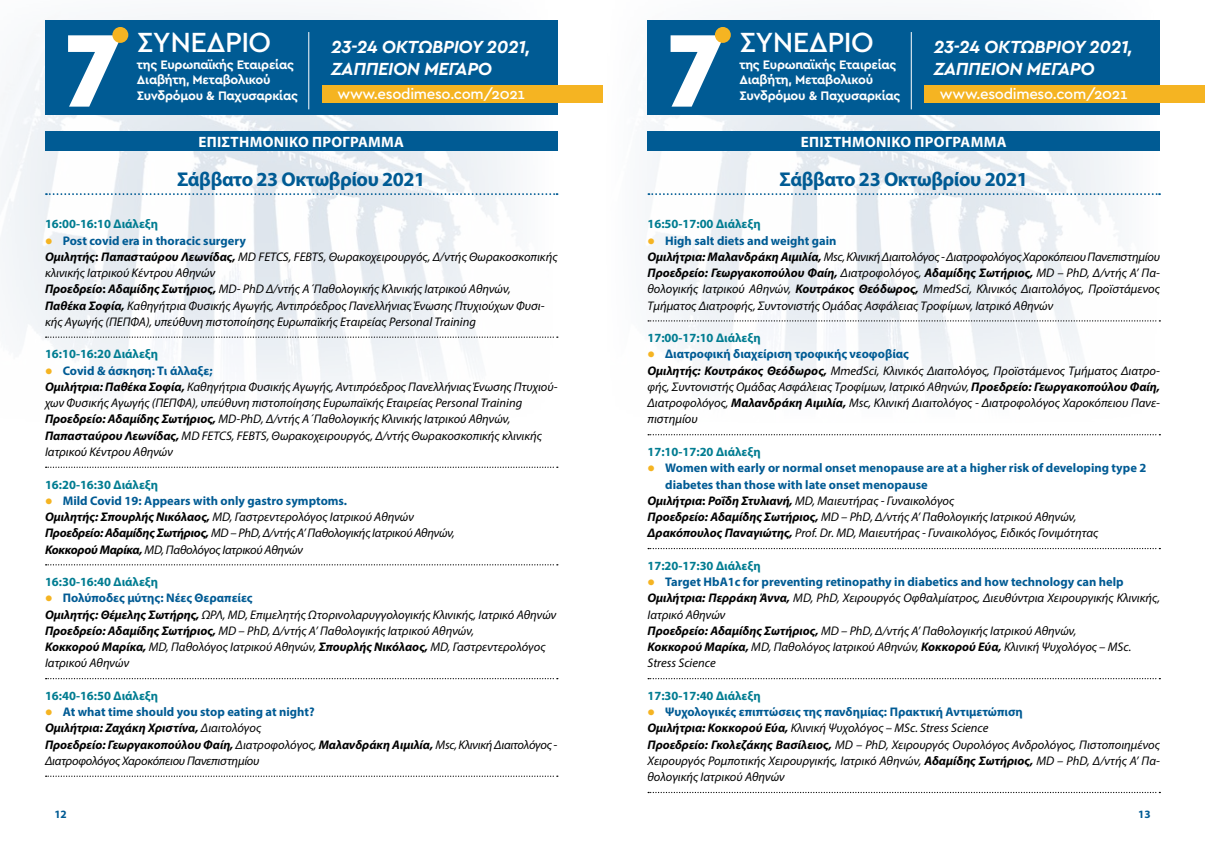
<style>
.page{position:relative;width:1205px;height:851px;background:#fff}
.page>*{position:absolute;margin:0;border:0;box-sizing:border-box;transform-origin:0 0}
.t1{font:900 107.75px "Cera GR";color:#fff}
.t2{font:500 29px "Cera GR";letter-spacing:-.02em;color:#fff}
.t3{font:700 20px "Myriad Pro";letter-spacing:-.02em;color:#005b94}
.t4{font:italic 700 18.38px/22px "Cera GR";letter-spacing:-.02em;color:#fff}
.t5{font:500 15px "Cera GR";letter-spacing:-.02em;color:#fff}
.t6{font:700 15px "Myriad Pro";letter-spacing:.02em;color:#fff}
.t7{font:700 12.88px/15.5px "Cera GR";letter-spacing:-.02em;color:#fff}
.t8{font:italic 12.5px/16.2px "Myriad Pro";color:#000}
.t9{font:italic 12.5px/16.2px "Myriad Pro";letter-spacing:-.02em;color:#000}
.t10{font:700 12.5px "Myriad Pro";color:#007c91}
.t11{font:700 12.5px "Myriad Pro";color:#005b94}
.t12{font:700 11.25px "Myriad Pro";color:#005b94}
.s1{font-weight:700;font-style:normal;color:#005b94}
.s2{font-weight:700}
.s3{font-weight:700;font-style:normal}
</style>
<div class="page">
<img style="left:0;top:15px;width:557px;height:375px">
<img style="left:602px;top:17px;width:558px;height:373px">
<div style="left:45px;top:20px;width:512px;height:94px;background:#005b94"></div>
<div style="left:647px;top:20px;width:513px;height:94px;background:#005b94"></div>
<hr style="left:308px;top:32px;width:1px;height:77px;background:#fff">
<hr style="left:911px;top:32px;width:1px;height:77px;background:#fff">
<div style="left:112px;top:27px;width:16px;height:16px;background:#f5b422;border-radius:50%"></div>
<div style="left:715px;top:27px;width:16px;height:16px;background:#f5b422;border-radius:50%"></div>
<div style="left:322px;top:86px;width:280px;height:17px;background:#f5b422"></div>
<div style="left:924px;top:86px;width:281px;height:17px;background:#f5b422"></div>
<div style="left:45px;top:131px;width:512px;height:20px;background:#005b94"></div>
<svg style="left:46px;top:193px;width:511px;height:2px"></svg>
<svg style="left:46px;top:336px;width:512px;height:2px"></svg>
<svg style="left:46px;top:466px;width:512px;height:2px"></svg>
<svg style="left:46px;top:564px;width:512px;height:1px"></svg>
<svg style="left:46px;top:678px;width:512px;height:1px"></svg>
<svg style="left:46px;top:775px;width:512px;height:1px"></svg>
<div style="left:647px;top:131px;width:513px;height:20px;background:#005b94"></div>
<svg style="left:648px;top:193px;width:512px;height:2px"></svg>
<svg style="left:648px;top:320px;width:512px;height:1px"></svg>
<svg style="left:648px;top:434px;width:512px;height:1px"></svg>
<svg style="left:648px;top:548px;width:512px;height:1px"></svg>
<svg style="left:648px;top:678px;width:512px;height:1px"></svg>
<svg style="left:648px;top:791px;width:512px;height:2px"></svg>
<svg style="left:46px;top:238px;width:6px;height:6px"></svg>
<svg style="left:46px;top:368px;width:6px;height:6px"></svg>
<svg style="left:648px;top:238px;width:6px;height:6px"></svg>
<svg style="left:648px;top:352px;width:6px;height:5px"></svg>
<h2 class="t2" style="left:137px;top:26px;width:136px">ΣΥΝΕΔΡΙΟ</h2>
<h2 class="t2" style="left:739px;top:26px;width:136px">ΣΥΝΕΔΡΙΟ</h2>
<p class="t7" style="left:137px;top:57px;width:162px">της Ευρωπαϊκής Εταιρείας<br>Διαβήτη, Μεταβολικού<br>Συνδρόμου &amp; Παχυσαρκίας</p>
<p class="t7" style="left:739px;top:57px;width:162px">της Ευρωπαϊκής Εταιρείας<br>Διαβήτη, Μεταβολικού<br>Συνδρόμου &amp; Παχυσαρκίας</p>
<h1 class="t1" style="left:64px;top:-5px;width:60px">7</h1>
<h1 class="t1" style="left:666px;top:-5px;width:60px">7</h1>
<h3 class="t4" style="left:331px;top:36px;width:201px">23-24 ΟΚΤΩΒΡΊΟΥ 2021,<br>ΖΑΠΠΕΙΟΝ ΜΕΓΑΡΟ</h3>
<h3 class="t4" style="left:934px;top:36px;width:201px">23-24 ΟΚΤΩΒΡΊΟΥ 2021,</h3>
<h3 class="t4" style="left:934px;top:58px;width:162px">ΖΑΠΠΕΙΟΝ ΜΕΓΑΡΟ</h3>
<p class="t5" style="left:337px;top:85px;width:189px">www.esodimeso.com/2021</p>
<p class="t5" style="left:940px;top:85px;width:189px">www.esodimeso.com/2021</p>
<p class="t6" style="left:198px;top:132px;width:207px">ΕΠΙΣΤΗΜΟΝΙΚΟ ΠΡΟΓΡΑΜΜΑ</p>
<h3 class="t3" style="left:177px;top:166px;width:250px">Σάββατο 23 Οκτωβρίου 2021</h3>
<p class="t6" style="left:801px;top:132px;width:207px">ΕΠΙΣΤΗΜΟΝΙΚΟ ΠΡΟΓΡΑΜΜΑ</p>
<h3 class="t3" style="left:779px;top:166px;width:250px">Σάββατο 23 Οκτωβρίου 2021</h3>
<p class="t10" style="left:45px;top:216px;width:115px">16:00-16:10 Διάλεξη</p>
<p class="t8" style="left:45px;top:232px;width:514px;text-indent:18px"><span class="s1">Post covid era in thoracic surgery<br></span><span class="s2">Ομιλητής</span><span class="s3">:</span> <span class="s2">Παπασταύρου Λεωνίδας,</span> MD FETCS, FEBTS, Θωρακοχειρουργός, Δ/ντής Θωρακοσκοπικής κλινικής Ιατρικού Κέντρου Αθηνών<br><span class="s2">Προεδρείο</span><span class="s3">:</span> <span class="s2">Αδαμίδης Σωτήριος,</span> ΜD- PhD Δ/ντής Α΄Παθολογικής Κλινικής Ιατρικού Αθηνών,<br><span class="s2">Παθέκα Σοφία,</span> Καθηγήτρια Φυσικής Αγωγής, Αντιπρόεδρος Πανελλήνιας Ένωσης Πτυχιούχων Φυσι&shy;κής Αγωγής (ΠΕΠΦΑ), υπεύθυνη πιστοποίησης Ευρωπαϊκής Εταιρείας Personal Training</p>
<p class="t10" style="left:45px;top:346px;width:115px">16:10-16:20 Διάλεξη</p>
<p class="t8" style="left:45px;top:362px;width:514px;text-indent:18px"><span class="s1">Covid &amp; άσκηση: Τι άλλαξε;<br></span><span class="s2">Ομιλήτρια: Παθέκα Σοφία,</span> Καθηγήτρια Φυσικής Αγωγής, Αντιπρόεδρος Πανελλήνιας Ένωσης Πτυχιού&shy;χων Φυσικής Αγωγής (ΠΕΠΦΑ), υπεύθυνη πιστοποίησης Ευρωπαϊκής Εταιρείας Personal Training <span class="s2">Προεδρείο: Αδαμίδης Σωτήριος,</span> ΜD-PhD, Δ/ντής Α΄Παθολογικής Κλινικής Ιατρικού Αθηνών, <span class="s2">Παπασταύρου Λεωνίδας,</span> MD FETCS, FEBTS, Θωρακοχειρουργός, Δ/ντής Θωρακοσκοπικής κλινικής Ιατρικού Κέντρου Αθηνών</p>
<p class="t10" style="left:45px;top:476px;width:115px">16:20-16:30 Διάλεξη</p>
<p class="t9" style="left:45px;top:492px;width:411px;text-indent:18px"><span class="s1">Mild Covid 19: Appears with only gastro symptoms.<br></span><span class="s2">Ομιλητής: Σπουρλής Νικόλαος,</span> MD, Γαστρεντερολόγος Ιατρικού Αθηνών <span class="s2">Προεδρείο: Αδαμίδης Σωτήριος,</span> MD – PhD, Δ/ντής Α’ Παθολογικής Ιατρικού Αθηνών, <span class="s2">Κοκκορού Μαρίκα,</span> MD, Παθολόγος Ιατρικού Αθηνών</p>
<p class="t10" style="left:45px;top:573px;width:115px">16:30-16:40 Διάλεξη</p>
<p class="t8" style="left:45px;top:589px;width:513px;text-indent:18px"><span class="s1">Πολύποδες μύτης: Νέες Θεραπείες<br></span><span class="s2">Ομιλητής: Θέμελης Σωτήρης,</span> ΩΡΛ, MD, Επιμελητής Ωτορινολαρυγγολογικής Κλινικής, Ιατρικό Αθηνών <span class="s2">Προεδρείο: Αδαμίδης Σωτήριος,</span> MD – PhD, Δ/ντής Α’ Παθολογικής Ιατρικού Αθηνών,<br><span class="s2">Κοκκορού Μαρίκα,</span> MD, Παθολόγος Ιατρικού Αθηνών, <span class="s2">Σπουρλής Νικόλαος,</span> MD, Γαστρεντερολόγος Ιατρικού Αθηνών</p>
<p class="t10" style="left:45px;top:687px;width:115px">16:40-16:50 Διάλεξη</p>
<p class="t9" style="left:45px;top:703px;width:514px;text-indent:18px"><span class="s1">At what time should you stop eating at night?<br></span><span class="s2">Ομιλήτρια: Ζαχάκη Χριστίνα,</span> Διαιτολόγος<br><span class="s2">Προεδρείο: Γεωργακοπούλου Φαίη,</span> Διατροφολόγος, <span class="s2">Μαλανδράκη Αιμιλία,</span> Msc, Κλινική Διαιτολόγος - Διατροφολόγος Χαροκόπειου Πανεπιστημίου</p>
<p class="t10" style="left:647px;top:216px;width:115px">16:50-17:00 Διάλεξη</p>
<p class="t8" style="left:647px;top:232px;width:514px;text-indent:18px"><span class="s1">High salt diets and weight gain<br></span><span class="s2">Ομιλήτρια: Μαλανδράκη Αιμιλία,</span> Msc, Κλινική Διαιτολόγος - Διατροφολόγος Χαροκόπειου Πανεπιστημίου <span class="s2">Προεδρείο: Γεωργακοπούλου Φαίη,</span> Διατροφολόγος, <span class="s2">Αδαμίδης Σωτήριος,</span> MD – PhD, Δ/ντής Α’ Πα&shy;θολογικής Ιατρικού Αθηνών, <span class="s2">Κουτράκος Θεόδωρος,</span> MmedSci, Κλινικός Διαιτολόγος, Προϊστάμενος Τμήματος Διατροφής, Συντονιστής Ομάδας Ασφάλειας Τροφίμων, Ιατρικό Αθηνών</p>
<p class="t10" style="left:647px;top:330px;width:115px">17:00-17:10 Διάλεξη</p>
<p class="t8" style="left:647px;top:346px;width:514px;text-indent:18px"><span class="s1">Διατροφική διαχείριση τροφικής νεοφοβίας<br></span><span class="s2">Ομιλητής: Κουτράκος Θεόδωρος,</span> MmedSci, Κλινικός Διαιτολόγος, Προϊστάμενος Τμήματος Διατρο&shy;φής, Συντονιστής Ομάδας Ασφάλειας Τροφίμων, Ιατρικό Αθηνών, <span class="s2">Προεδρείο: Γεωργακοπούλου Φαίη, </span>Διατροφολόγος, <span class="s2">Μαλανδράκη Αιμιλία,</span> Msc, Κλινική Διαιτολόγος - Διατροφολόγος Χαροκόπειου Πανε&shy;πιστημίου</p>
<p class="t10" style="left:647px;top:443px;width:115px">17:10-17:20 Διάλεξη</p>
<p class="t11" style="left:665px;top:460px;width:483px">Women with early or normal onset menopause are at a higher risk of developing type 2</p>
<p class="t11" style="left:665px;top:476px;width:264px">diabetes than those with late onset menopause</p>
<p class="t8" style="left:647px;top:492px;width:308px"><span class="s2">Ομιλήτρια</span><span class="s3">:</span> <span class="s2">Ροΐδη Στυλιανή,</span> MD, Μαιευτήρας - Γυναικολόγος</p>
<p class="t8" style="left:647px;top:508px;width:430px"><span class="s2">Προεδρείο: Αδαμίδης Σωτήριος,</span> MD – PhD, Δ/ντής Α’ Παθολογικής Ιατρικού Αθηνών,</p>
<p class="t8" style="left:647px;top:524px;width:452px"><span class="s2">Δρακόπουλος Παναγιώτης,</span> Prof. Dr. MD, Μαιευτήρας - Γυναικολόγος, Ειδικός Γονιμότητας</p>
<p class="t10" style="left:647px;top:557px;width:115px">17:20-17:30 Διάλεξη</p>
<p class="t8" style="left:647px;top:573px;width:514px;text-indent:18px"><span class="s1">Target HbA1c for preventing retinopathy in diabetics and how technology can help </span><span class="s2">Ομιλήτρια: Περράκη Άννα,</span> MD, PhD, Χειρουργός Οφθαλμίατρος, Διευθύντρια Χειρουργικής Κλινικής, Ιατρικό Αθηνών<br><span class="s2">Προεδρείο: Αδαμίδης Σωτήριος,</span> MD – PhD, Δ/ντής Α’ Παθολογικής Ιατρικού Αθηνών,<br><span class="s2">Κοκκορού Μαρίκα,</span> MD, Παθολόγος Ιατρικού Αθηνών, <span class="s2">Κοκκορού Εύα,</span> Κλινική Ψυχολόγος – MSc.<br>Stress Science</p>
<p class="t10" style="left:647px;top:687px;width:115px">17:30-17:40 Διάλεξη</p>
<p class="t8" style="left:647px;top:703px;width:514px;text-indent:18px"><span class="s1">Ψυχολογικές επιπτώσεις της πανδημίας: Πρακτική Αντιμετώπιση<br></span><span class="s2">Ομιλήτρια: Κοκκορού Εύα,</span> Κλινική Ψυχολόγος – MSc. Stress Science<br><span class="s2">Προεδρείο: Γκολεζάκης Βασίλειος,</span> MD – PhD, Χειρουργός Ουρολόγος Ανδρολόγος, Πιστοποιημένος Χειρουργός Ρομποτικής Χειρουργικής, Ιατρικό Αθηνών, <span class="s2">Αδαμίδης Σωτήριος,</span> MD – PhD, Δ/ντής Α’ Πα&shy;θολογικής Ιατρικού Αθηνών</p>
<p class="t12" style="left:54px;top:806px;width:14px">12</p>
<p class="t12" style="left:1138px;top:806px;width:14px">13</p>
</div>
